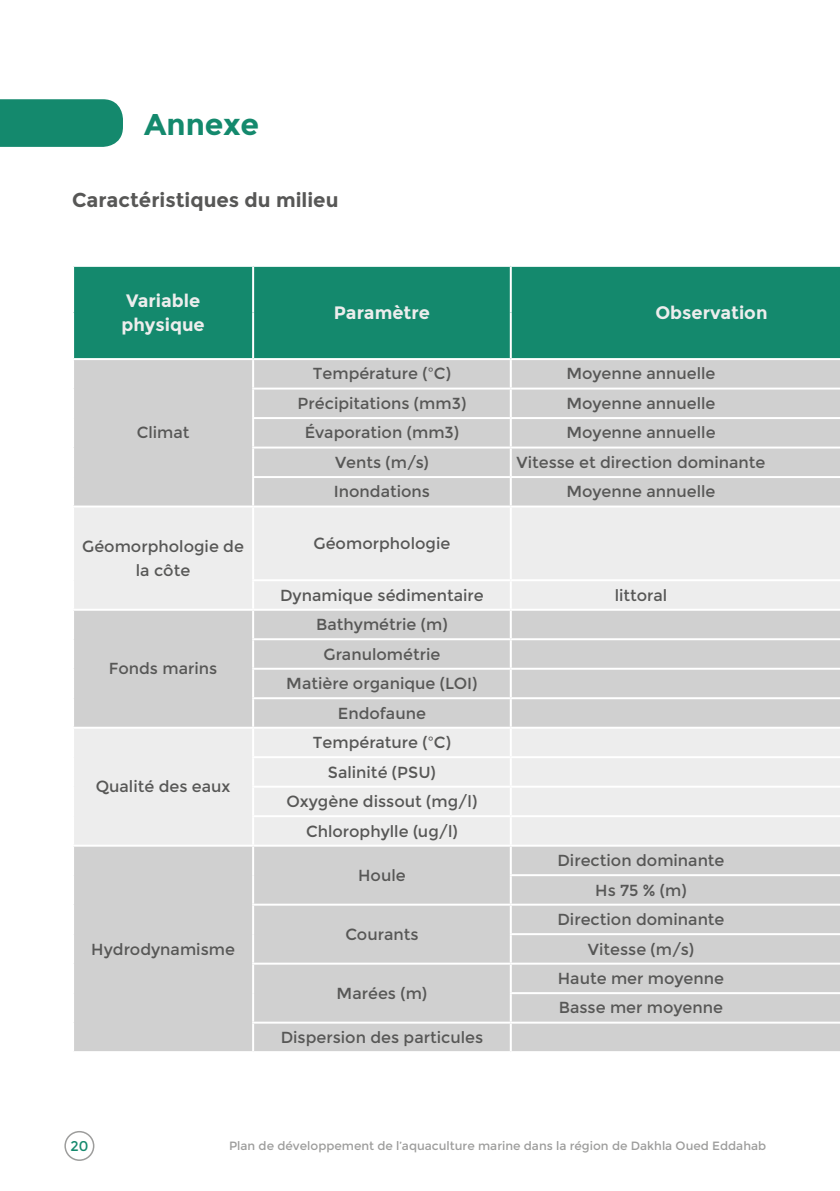
<style>
.page{position:relative;width:840px;height:1191px;background:#fff}
.page>*{position:absolute;margin:0;border:0;box-sizing:border-box;transform-origin:0 0}
.t1{font:700 30px "Montserrat";color:#14896d}
.t2{font:700 20px "Montserrat";color:#575756}
.t3{font:700 18px/24px "Montserrat";color:#ededed}
.t4{font:16px/29.4px "Montserrat";color:#575756;text-align:center}
.t5{font:14px "Montserrat";color:#14896d}
.t6{font:12px "Montserrat";color:#9d9d9c}
</style>
<div class="page">
<div style="left:64px;top:1131px;width:30px;height:30px;border:2px solid #9d9d9c;border-radius:50%"></div>
<div style="left:0;top:99px;width:123px;height:48px;background:#14896d"></div>
<div style="left:74px;top:267px;width:765px;height:91px;background:#14896d"></div>
<div style="left:74px;top:360px;width:765px;height:691px;background:#d0d0d0"></div>
<svg style="left:74px;top:507px;width:765px;height:337px;background:#e3e3e3"></svg>
<hr style="left:509px;top:360px;width:2px;height:27px;background:#fff">
<hr style="left:252px;top:387px;width:258px;height:2px;background:#fff">
<hr style="left:510px;top:387px;width:329px;height:2px;background:#fff">
<hr style="left:509px;top:389px;width:2px;height:28px;background:#fff">
<hr style="left:252px;top:417px;width:258px;height:2px;background:#fff">
<hr style="left:510px;top:417px;width:329px;height:2px;background:#fff">
<hr style="left:509px;top:419px;width:2px;height:27px;background:#fff">
<hr style="left:252px;top:446px;width:258px;height:2px;background:#fff">
<hr style="left:510px;top:446px;width:329px;height:2px;background:#fff">
<hr style="left:509px;top:448px;width:2px;height:28px;background:#fff">
<hr style="left:252px;top:476px;width:258px;height:2px;background:#fff">
<hr style="left:510px;top:476px;width:329px;height:2px;background:#fff">
<hr style="left:509px;top:478px;width:2px;height:27px;background:#fff">
<hr style="left:509px;top:507px;width:2px;height:72px;background:#fff">
<hr style="left:252px;top:579px;width:258px;height:2px;background:#fff">
<hr style="left:510px;top:579px;width:329px;height:2px;background:#fff">
<hr style="left:509px;top:581px;width:2px;height:28px;background:#fff">
<hr style="left:509px;top:611px;width:2px;height:27px;background:#fff">
<hr style="left:252px;top:638px;width:258px;height:2px;background:#fff">
<hr style="left:510px;top:638px;width:329px;height:2px;background:#fff">
<hr style="left:509px;top:640px;width:2px;height:27px;background:#fff">
<hr style="left:252px;top:667px;width:258px;height:2px;background:#fff">
<hr style="left:510px;top:667px;width:329px;height:2px;background:#fff">
<hr style="left:509px;top:669px;width:2px;height:28px;background:#fff">
<hr style="left:252px;top:697px;width:258px;height:2px;background:#fff">
<hr style="left:510px;top:697px;width:329px;height:2px;background:#fff">
<hr style="left:509px;top:699px;width:2px;height:27px;background:#fff">
<hr style="left:509px;top:728px;width:2px;height:28px;background:#fff">
<hr style="left:252px;top:756px;width:258px;height:2px;background:#fff">
<hr style="left:510px;top:756px;width:329px;height:2px;background:#fff">
<hr style="left:509px;top:758px;width:2px;height:27px;background:#fff">
<hr style="left:252px;top:785px;width:258px;height:2px;background:#fff">
<hr style="left:510px;top:785px;width:329px;height:2px;background:#fff">
<hr style="left:509px;top:787px;width:2px;height:28px;background:#fff">
<hr style="left:252px;top:815px;width:258px;height:2px;background:#fff">
<hr style="left:510px;top:815px;width:329px;height:2px;background:#fff">
<hr style="left:509px;top:817px;width:2px;height:27px;background:#fff">
<hr style="left:509px;top:874px;width:330px;height:2px;background:#fff">
<hr style="left:510px;top:903px;width:329px;height:2px;background:#fff">
<hr style="left:509px;top:933px;width:330px;height:2px;background:#fff">
<hr style="left:510px;top:962px;width:329px;height:2px;background:#fff">
<hr style="left:509px;top:992px;width:330px;height:2px;background:#fff">
<hr style="left:510px;top:1021px;width:329px;height:2px;background:#fff">
<hr style="left:509px;top:1023px;width:2px;height:28px;background:#fff">
<hr style="left:252px;top:360px;width:2px;height:27px;background:#fff">
<hr style="left:252px;top:389px;width:2px;height:28px;background:#fff">
<hr style="left:252px;top:419px;width:2px;height:27px;background:#fff">
<hr style="left:252px;top:448px;width:2px;height:28px;background:#fff">
<hr style="left:252px;top:478px;width:2px;height:27px;background:#fff">
<hr style="left:252px;top:611px;width:2px;height:27px;background:#fff">
<hr style="left:252px;top:640px;width:2px;height:27px;background:#fff">
<hr style="left:252px;top:669px;width:2px;height:28px;background:#fff">
<hr style="left:252px;top:699px;width:2px;height:27px;background:#fff">
<hr style="left:509px;top:267px;width:2px;height:45px;background:#fff">
<hr style="left:509px;top:312px;width:2px;height:46px;background:#fff">
<hr style="left:252px;top:267px;width:2px;height:45px;background:#fff">
<hr style="left:252px;top:312px;width:2px;height:46px;background:#fff">
<hr style="left:252px;top:507px;width:2px;height:72px;background:#fff">
<hr style="left:252px;top:581px;width:2px;height:28px;background:#fff">
<hr style="left:252px;top:1023px;width:2px;height:28px;background:#fff">
<hr style="left:252px;top:728px;width:2px;height:28px;background:#fff">
<hr style="left:252px;top:758px;width:2px;height:27px;background:#fff">
<hr style="left:252px;top:787px;width:2px;height:28px;background:#fff">
<hr style="left:252px;top:817px;width:2px;height:27px;background:#fff">
<hr style="left:72px;top:609px;width:181px;height:2px;background:#fff">
<hr style="left:253px;top:609px;width:257px;height:2px;background:#fff">
<hr style="left:510px;top:609px;width:329px;height:2px;background:#fff">
<hr style="left:72px;top:505px;width:181px;height:2px;background:#fff">
<hr style="left:253px;top:505px;width:257px;height:2px;background:#fff">
<hr style="left:510px;top:505px;width:329px;height:2px;background:#fff">
<hr style="left:72px;top:726px;width:181px;height:2px;background:#fff">
<hr style="left:253px;top:726px;width:257px;height:2px;background:#fff">
<hr style="left:510px;top:726px;width:329px;height:2px;background:#fff">
<hr style="left:72px;top:844px;width:181px;height:2px;background:#fff">
<hr style="left:510px;top:844px;width:329px;height:2px;background:#fff">
<hr style="left:253px;top:844px;width:257px;height:2px;background:#fff">
<hr style="left:252px;top:846px;width:2px;height:29px;background:#fff">
<hr style="left:509px;top:846px;width:2px;height:28px;background:#fff">
<hr style="left:252px;top:875px;width:2px;height:28px;background:#fff">
<hr style="left:509px;top:876px;width:2px;height:27px;background:#fff">
<hr style="left:252px;top:903px;width:258px;height:2px;background:#fff">
<hr style="left:252px;top:905px;width:2px;height:29px;background:#fff">
<hr style="left:509px;top:905px;width:2px;height:28px;background:#fff">
<hr style="left:252px;top:934px;width:2px;height:28px;background:#fff">
<hr style="left:509px;top:935px;width:2px;height:27px;background:#fff">
<hr style="left:252px;top:962px;width:258px;height:2px;background:#fff">
<hr style="left:252px;top:964px;width:2px;height:29px;background:#fff">
<hr style="left:509px;top:964px;width:2px;height:28px;background:#fff">
<hr style="left:252px;top:993px;width:2px;height:28px;background:#fff">
<hr style="left:509px;top:994px;width:2px;height:27px;background:#fff">
<hr style="left:252px;top:1021px;width:258px;height:2px;background:#fff">
<h1 class="t1" style="left:144px;top:106px;width:116px">Annexe</h1>
<p class="t2" style="left:72px;top:188px;width:268px">Caractéristiques du milieu</p>
<p class="t3" style="left:121px;top:288px;width:85px">Variable physique</p>
<p class="t3" style="left:334px;top:300px;width:97px">Paramètre</p>
<p class="t3" style="left:655px;top:300px;width:114px">Observation</p>
<p class="t4" style="left:137px;top:418px;width:54px">Climat</p>
<p class="t4" style="left:313px;top:359px;width:140px">Température (ºC)</p>
<p class="t4" style="left:566px;top:359px;width:150px">Moyenne annuelle</p>
<p class="t4" style="left:297px;top:389px;width:170px">Précipitations (mm3)</p>
<p class="t4" style="left:566px;top:389px;width:150px">Moyenne annuelle</p>
<p class="t4" style="left:304px;top:418px;width:156px">Évaporation (mm3)</p>
<p class="t4" style="left:566px;top:418px;width:150px">Moyenne annuelle</p>
<p class="t4" style="left:335px;top:448px;width:95px">Vents (m/s)</p>
<p class="t4" style="left:516px;top:448px;width:250px">Vitesse et direction dominante</p>
<p class="t4" style="left:334px;top:477px;width:97px">Inondations</p>
<p class="t4" style="left:566px;top:477px;width:150px">Moyenne annuelle</p>
<p class="t4" style="left:82px;top:534px;width:163px;line-height:24px">Géomorphologie de la côte</p>
<p class="t4" style="left:313px;top:529px;width:138px">Géomorphologie</p>
<p class="t4" style="left:280px;top:580px;width:205px">Dynamique sédimentaire</p>
<p class="t4" style="left:614px;top:580px;width:54px">littoral</p>
<p class="t4" style="left:109px;top:654px;width:110px">Fonds marins</p>
<p class="t4" style="left:96px;top:772px;width:136px">Qualité des eaux</p>
<p class="t4" style="left:91px;top:934px;width:145px">Hydrodynamisme</p>
<p class="t4" style="left:286px;top:610px;width:193px">Bathymétrie (m)<br>Granulométrie<br>Matière organique (LOI)<br>Endofaune</p>
<p class="t4" style="left:286px;top:728px;width:192px">Température (ºC)<br>Salinité (PSU)<br>Oxygène dissout (mg/l)<br>Chlorophylle (ug/l)</p>
<p class="t4" style="left:358px;top:860px;width:49px">Houle</p>
<p class="t4" style="left:345px;top:919px;width:74px">Courants</p>
<p class="t4" style="left:336px;top:978px;width:92px">Marées (m)</p>
<p class="t4" style="left:280px;top:1022px;width:204px">Dispersion des particules</p>
<p class="t4" style="left:557px;top:846px;width:168px">Direction dominante<br>Hs 75 % (m)</p>
<p class="t4" style="left:557px;top:905px;width:168px">Direction dominante<br>Vitesse (m/s)</p>
<p class="t4" style="left:557px;top:963px;width:168px;text-align:left">Haute mer moyenne<br>Basse mer moyenne</p>
<p class="t5" style="left:70px;top:1138px;width:19px">20</p>
<p class="t6" style="left:229px;top:1139px;width:538px">Plan de développement de l’aquaculture marine dans la région de Dakhla Oued Eddahab</p>
</div>
